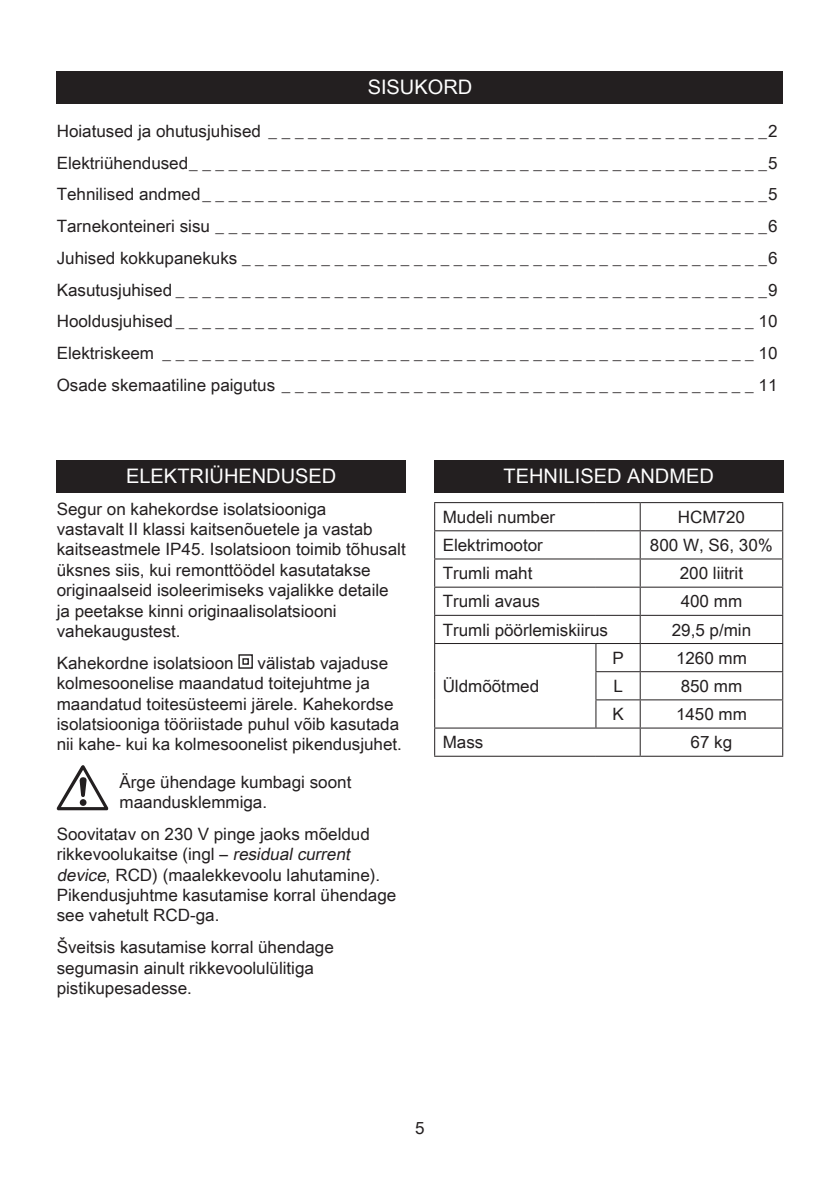
<style>
.page{position:relative;width:840px;height:1191px;background:#fff}
.page>*{position:absolute;margin:0;border:0;box-sizing:border-box;transform-origin:0 0}
.Pealkiri_01{font:20px "Arial Unicode MS";color:#fff}
.text_02{font:17px/20.4px "Arial Unicode MS";color:#231f20}
.sisuk_01{font:17px "Arial Unicode MS";color:#231f20}
.s1{font-style:italic}
</style>
<div class="page">
<div style="left:57px;top:460px;width:348px;height:32px;background:#231f20"></div>
<svg style="left:238px;top:654px;width:15px;height:15px"></svg>
<svg style="left:56px;top:765px;width:53px;height:45px"></svg>
<div style="left:80px;top:799px;width:6px;height:7px;background:#231f20;border-radius:50%"></div>
<div style="left:434px;top:460px;width:348px;height:32px;background:#231f20"></div>
<hr style="left:434px;top:502px;width:161px;height:1px;background:#231f20">
<hr style="left:595px;top:502px;width:44px;height:1px;background:#231f20">
<hr style="left:639px;top:502px;width:143px;height:1px;background:#231f20">
<hr style="left:434px;top:530px;width:161px;height:1px;background:#231f20">
<hr style="left:595px;top:530px;width:44px;height:1px;background:#231f20">
<hr style="left:639px;top:530px;width:143px;height:1px;background:#231f20">
<hr style="left:434px;top:558px;width:161px;height:1px;background:#231f20">
<hr style="left:595px;top:558px;width:44px;height:1px;background:#231f20">
<hr style="left:639px;top:558px;width:143px;height:1px;background:#231f20">
<hr style="left:434px;top:586px;width:161px;height:1px;background:#231f20">
<hr style="left:595px;top:586px;width:44px;height:1px;background:#231f20">
<hr style="left:639px;top:586px;width:143px;height:1px;background:#231f20">
<hr style="left:434px;top:615px;width:161px;height:1px;background:#231f20">
<hr style="left:595px;top:615px;width:44px;height:1px;background:#231f20">
<hr style="left:639px;top:615px;width:143px;height:1px;background:#231f20">
<hr style="left:434px;top:643px;width:161px;height:1px;background:#231f20">
<hr style="left:595px;top:643px;width:44px;height:1px;background:#231f20">
<hr style="left:639px;top:643px;width:143px;height:1px;background:#231f20">
<hr style="left:595px;top:671px;width:44px;height:1px;background:#231f20">
<hr style="left:639px;top:671px;width:143px;height:1px;background:#231f20">
<hr style="left:595px;top:699px;width:44px;height:1px;background:#231f20">
<svg style="left:595px;top:644px;width:1px;height:83px"></svg>
<hr style="left:639px;top:699px;width:143px;height:1px;background:#231f20">
<hr style="left:434px;top:727px;width:161px;height:1px;background:#231f20">
<svg style="left:434px;top:503px;width:1px;height:252px"></svg>
<hr style="left:595px;top:727px;width:44px;height:1px;background:#231f20">
<hr style="left:639px;top:727px;width:143px;height:1px;background:#231f20">
<svg style="left:639px;top:503px;width:1px;height:252px"></svg>
<svg style="left:781px;top:503px;width:1px;height:226px"></svg>
<hr style="left:434px;top:755px;width:161px;height:1px;background:#231f20">
<hr style="left:595px;top:755px;width:44px;height:1px;background:#231f20">
<hr style="left:639px;top:755px;width:143px;height:1px;background:#231f20">
<div style="left:57px;top:71px;width:725px;height:32px;background:#231f20"></div>
<p class="Pealkiri_01" style="left:367px;top:72px;width:106px">SISUKORD</p>
<p class="sisuk_01" style="left:57px;top:118px;width:721px">Hoiatused ja ohutusjuhised _ _ _ _ _ _ _ _ _ _ _ _ _ _ _ _ _ _ _ _ _ _ _ _ _ _ _ _ _ _ _ _ _ _ _ _ _ 2</p>
<p class="sisuk_01" style="left:57px;top:150px;width:721px">Elektriühendused _ _ _ _ _ _ _ _ _ _ _ _ _ _ _ _ _ _ _ _ _ _ _ _ _ _ _ _ _ _ _ _ _ _ _ _ _ _ _ _ _ _ _ 5</p>
<p class="sisuk_01" style="left:57px;top:182px;width:721px">Tehnilised andmed _ _ _ _ _ _ _ _ _ _ _ _ _ _ _ _ _ _ _ _ _ _ _ _ _ _ _ _ _ _ _ _ _ _ _ _ _ _ _ _ _ _ 5</p>
<p class="sisuk_01" style="left:57px;top:214px;width:721px">Tarnekonteineri sisu _ _ _ _ _ _ _ _ _ _ _ _ _ _ _ _ _ _ _ _ _ _ _ _ _ _ _ _ _ _ _ _ _ _ _ _ _ _ _ _ _ 6</p>
<p class="sisuk_01" style="left:57px;top:245px;width:721px">Juhised kokkupanekuks _ _ _ _ _ _ _ _ _ _ _ _ _ _ _ _ _ _ _ _ _ _ _ _ _ _ _ _ _ _ _ _ _ _ _ _ _ _ _ 6</p>
<p class="sisuk_01" style="left:57px;top:277px;width:721px">Kasutusjuhised _ _ _ _ _ _ _ _ _ _ _ _ _ _ _ _ _ _ _ _ _ _ _ _ _ _ _ _ _ _ _ _ _ _ _ _ _ _ _ _ _ _ _ _ 9</p>
<p class="sisuk_01" style="left:57px;top:309px;width:721px">Hooldusjuhised _ _ _ _ _ _ _ _ _ _ _ _ _ _ _ _ _ _ _ _ _ _ _ _ _ _ _ _ _ _ _ _ _ _ _ _ _ _ _ _ _ _ _ _ 10</p>
<p class="sisuk_01" style="left:57px;top:341px;width:721px">Elektriskeem _ _ _ _ _ _ _ _ _ _ _ _ _ _ _ _ _ _ _ _ _ _ _ _ _ _ _ _ _ _ _ _ _ _ _ _ _ _ _ _ _ _ _ _ _ 10</p>
<p class="sisuk_01" style="left:57px;top:372px;width:721px">Osade skemaatiline paigutus _ _ _ _ _ _ _ _ _ _ _ _ _ _ _ _ _ _ _ _ _ _ _ _ _ _ _ _ _ _ _ _ _ _ _ _ 11</p>
<p class="Pealkiri_01" style="left:126px;top:461px;width:212px">ELEKTRIÜHENDUSED</p>
<p class="text_02" style="left:57px;top:498px;width:350px">Segur on kahekordse isolatsiooniga<br>vastavalt II klassi kaitsenõuetele ja vastab kaitseastmele IP45. Isolatsioon toimib tõhusalt üksnes siis, kui remonttöödel kasutatakse originaalseid isoleerimiseks vajalikke detaile ja peetakse kinni originaalisolatsiooni vahekaugustest.</p>
<p class="text_02" style="left:57px;top:652px;width:178px">Kahekordne isolatsioon</p>
<p class="text_02" style="left:57px;top:652px;width:346px;text-indent:201px">välistab vajaduse kolmesoonelise maandatud toitejuhtme ja maandatud toitesüsteemi järele. Kahekordse isolatsiooniga tööriistade puhul võib kasutada nii kahe- kui ka kolmesoonelist pikendusjuhet.</p>
<p class="text_02" style="left:119px;top:771px;width:233px">Ärge ühendage kumbagi soont maandusklemmiga.</p>
<p class="text_02" style="left:57px;top:823px;width:341px">Soovitatav on 230 V pinge jaoks mõeldud rikkevoolukaitse (ingl – <span class="s1">residualcurrent device</span>, RCD) (maalekkevoolu lahutamine).<br>Pikendusjuhtme kasutamise korral ühendage see vahetult RCD-ga.</p>
<p class="text_02" style="left:57px;top:936px;width:278px">Šveitsis kasutamise korral ühendage segumasin ainult rikkevoolulülitiga pistikupesadesse.</p>
<p class="Pealkiri_01" style="left:503px;top:461px;width:212px">TEHNILISED ANDMED</p>
<p class="text_02" style="left:442px;top:506px;width:114px">Mudeli number</p>
<p class="text_02" style="left:677px;top:506px;width:69px">HCM720</p>
<p class="text_02" style="left:442px;top:534px;width:102px">Elektrimootor</p>
<p class="text_02" style="left:649px;top:534px;width:124px">800 W, S6, 30%</p>
<p class="text_02" style="left:442px;top:562px;width:91px">Trumli maht</p>
<p class="text_02" style="left:679px;top:562px;width:65px">200 liitrit</p>
<p class="text_02" style="left:442px;top:591px;width:99px">Trumli avaus</p>
<p class="text_02" style="left:680px;top:591px;width:63px">400 mm</p>
<p class="text_02" style="left:442px;top:619px;width:167px">Trumli pöörlemiskiirus</p>
<p class="text_02" style="left:671px;top:619px;width:81px">29,5 p/min</p>
<p class="text_02" style="left:442px;top:675px;width:98px">Üldmõõtmed</p>
<p class="text_02" style="left:612px;top:647px;width:13px">P</p>
<p class="text_02" style="left:675px;top:647px;width:72px">1260 mm</p>
<p class="text_02" style="left:613px;top:675px;width:11px">L</p>
<p class="text_02" style="left:680px;top:675px;width:63px">850 mm</p>
<p class="text_02" style="left:612px;top:703px;width:13px">K</p>
<p class="text_02" style="left:675px;top:703px;width:72px">1450 mm</p>
<p class="text_02" style="left:442px;top:731px;width:42px">Mass</p>
<p class="text_02" style="left:690px;top:731px;width:43px">67 kg</p>
<p class="text_02" style="left:415px;top:1117px;width:11px">5</p>
</div>
